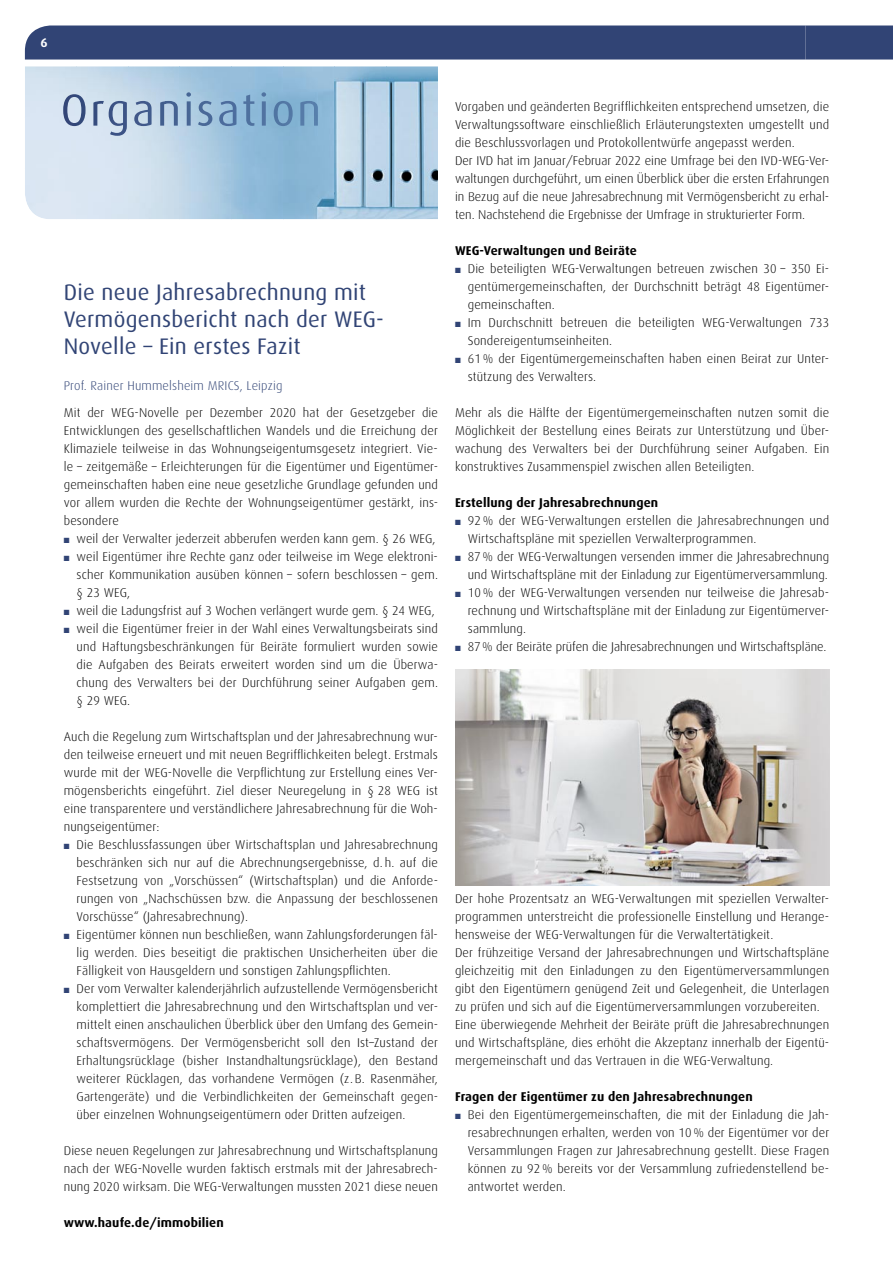
<style>
.page{position:relative;width:893px;height:1263px;background:#fff}
.page>*{position:absolute;margin:0;border:0;box-sizing:border-box;transform-origin:0 0}
.t1{font:22.5px/27px "Dax";letter-spacing:.01em;color:#314475}
.t2{font:300 12.75px/18px "Dax";letter-spacing:.01em;color:#000}
.t3{font:700 12.75px "Dax";letter-spacing:.01em;color:#000}
.t4{font:300 12.75px "Dax";letter-spacing:.01em;color:#314475}
.t5{font:700 12.75px "Dax";color:#fff}
.t6{font:7.5px "Zapf Dingbats";color:#314475}
</style>
<div class="page">
<div style="left:25px;top:26px;width:868px;height:34px;background:#314475"></div>
<img style="left:25px;top:66px;width:413px;height:153px">
<img style="left:63px;top:92px;width:255px;height:44px">
<img style="left:455px;top:669px;width:374px;height:216px">
<p class="t5" style="left:40px;top:35px;width:9px">6</p>
<h1 class="t1" style="left:64px;top:279px;width:322px">Die neue Jahresabrechnung mit<br>Vermögensbericht nach der WEG-<br>Novelle – Ein erstes Fazit</h1>
<p class="t4" style="left:64px;top:379px;width:220px">Prof. Rainer Hummelsheim MRICS, Leipzig</p>
<p class="t2" style="left:64px;top:404px;width:376px;text-align:justify">Mit der WEG-Novelle per Dezember 2020 hat der Gesetzgeber die Entwicklungen des gesellschaftlichen Wandels und die Erreichung der Klimaziele teilweise in das Wohnungseigentumsgesetz integriert. Vie&shy;le – zeitgemäße – Erleichterungen für die Eigentümer und Eigentümer&shy;gemeinschaften haben eine neue gesetzliche Grundlage gefunden und vor allem wurden die Rechte der Wohnungseigentümer gestärkt, ins&shy;besondere</p>
<p class="t2" style="left:77px;top:530px;width:363px">weil der Verwalter jederzeit abberufen werden kann gem. § 26 WEG, weil Eigentümer ihre Rechte ganz oder teilweise im Wege elektroni&shy;scher Kommunikation ausüben können – sofern beschlossen – gem. § 23 WEG,<br>weil die Ladungsfrist auf 3 Wochen verlängert wurde gem. § 24 WEG, weil die Eigentümer freier in der Wahl eines Verwaltungsbeirats sind und Haftungsbeschränkungen für Beiräte formuliert wurden sowie die Aufgaben des Beirats erweitert worden sind um die Überwa&shy;chung des Verwalters bei der Durchführung seiner Aufgaben gem. § 29 WEG.</p>
<p class="t2" style="left:64px;top:728px;width:376px;text-align:justify">Auch die Regelung zum Wirtschaftsplan und der Jahresabrechnung wur&shy;den teilweise erneuert und mit neuen Begrifflichkeiten belegt. Erstmals wurde mit der WEG-Novelle die Verpflichtung zur Erstellung eines Ver&shy;mögensberichts eingeführt. Ziel dieser Neuregelung in § 28 WEG ist eine transparentere und verständlichere Jahresabrechnung für die Woh&shy;nungseigentümer:</p>
<p class="t2" style="left:77px;top:836px;width:363px">Die Beschlussfassungen über Wirtschaftsplan und Jahresabrechnung beschränken sich nur auf die Abrechnungsergebnisse, d. h. auf die Festsetzung von „Vorschüssen“ (Wirtschaftsplan) und die Anforde&shy;rungen von „Nachschüssen bzw. die Anpassung der beschlossenen Vorschüsse“ (Jahresabrechnung).<br>Eigentümer können nun beschließen, wann Zahlungsforderungen fäl&shy;lig werden. Dies beseitigt die praktischen Unsicherheiten über die Fälligkeit von Hausgeldern und sonstigen Zahlungspflichten.<br>Der vom Verwalter kalenderjährlich aufzustellende Vermögensbericht komplettiert die Jahresabrechnung und den Wirtschaftsplan und ver&shy;mittelt einen anschaulichen Überblick über den Umfang des Gemein&shy;schaftsvermögens. Der Vermögensbericht soll den Ist–Zustand der Erhaltungsrücklage (bisher Instandhaltungsrücklage), den Bestand weiterer Rücklagen, das vorhandene Vermögen (z. B. Rasenmäher, Gartengeräte) und die Verbindlichkeiten der Gemeinschaft gegen&shy;über einzelnen Wohnungseigentümern oder Dritten aufzeigen.</p>
<p class="t2" style="left:64px;top:1142px;width:376px;text-align:justify">Diese neuen Regelungen zur Jahresabrechnung und Wirtschaftsplanung nach der WEG-Novelle wurden faktisch erstmals mit der Jahresabrech&shy;nung 2020 wirksam. Die WEG-Verwaltungen mussten 2021 diese neuen</p>
<p class="t6" style="left:64px;top:537px;width:7px">■</p>
<p class="t6" style="left:64px;top:555px;width:7px">■</p>
<p class="t6" style="left:64px;top:609px;width:7px">■</p>
<p class="t6" style="left:64px;top:627px;width:7px">■</p>
<p class="t6" style="left:64px;top:843px;width:7px">■</p>
<p class="t6" style="left:64px;top:933px;width:7px">■</p>
<p class="t6" style="left:64px;top:987px;width:7px">■</p>
<p class="t3" style="left:64px;top:1216px;width:162px">www.haufe.de/immobilien</p>
<p class="t2" style="left:455px;top:98px;width:376px">Vorgaben und geänderten Begrifflichkeiten entsprechend umsetzen, die Verwaltungssoftware einschließlich Erläuterungstexten umgestellt und die Beschlussvorlagen und Protokollentwürfe angepasst werden.<br>Der IVD hat im Januar/Februar 2022 eine Umfrage bei den IVD-WEG-Ver&shy;waltungen durchgeführt, um einen Überblick über die ersten Erfahrungen in Bezug auf die neue Jahresabrechnung mit Vermögensbericht zu erhal&shy;ten. Nachstehend die Ergebnisse der Umfrage in strukturierter Form.</p>
<p class="t3" style="left:455px;top:244px;width:183px">WEG-Verwaltungen und Beiräte</p>
<p class="t2" style="left:468px;top:260px;width:363px">Die beteiligten WEG-Verwaltungen betreuen zwischen 30 – 350 Ei&shy;gentümergemeinschaften, der Durchschnitt beträgt 48 Eigentümer&shy;gemeinschaften.<br>Im Durchschnitt betreuen die beteiligten WEG-Verwaltungen 733<br>Sondereigentumseinheiten.<br>61 % der Eigentümergemeinschaften haben einen Beirat zur Unter&shy;stützung des Verwalters.</p>
<p class="t2" style="left:455px;top:404px;width:376px;text-align:justify">Mehr als die Hälfte der Eigentümergemeinschaften nutzen somit die Möglichkeit der Bestellung eines Beirats zur Unterstützung und Über&shy;wachung des Verwalters bei der Durchführung seiner Aufgaben. Ein konstruktives Zusammenspiel zwischen allen Beteiligten.</p>
<p class="t3" style="left:455px;top:496px;width:205px">Erstellung der Jahresabrechnungen</p>
<p class="t2" style="left:468px;top:512px;width:363px">92 % der WEG-Verwaltungen erstellen die Jahresabrechnungen und Wirtschaftspläne mit speziellen Verwalterprogrammen.<br>87 % der WEG-Verwaltungen versenden immer die Jahresabrechnung und Wirtschaftspläne mit der Einladung zur Eigentümerversammlung.<br>10 % der WEG-Verwaltungen versenden nur teilweise die Jahresab&shy;rechnung und Wirtschaftspläne mit der Einladung zur Eigentümerver&shy;sammlung.<br>87 % der Beiräte prüfen die Jahresabrechnungen und Wirtschaftspläne.</p>
<p class="t6" style="left:455px;top:267px;width:7px">■</p>
<p class="t6" style="left:455px;top:321px;width:7px">■</p>
<p class="t6" style="left:455px;top:357px;width:7px">■</p>
<p class="t6" style="left:455px;top:519px;width:7px">■</p>
<p class="t6" style="left:455px;top:555px;width:7px">■</p>
<p class="t6" style="left:455px;top:591px;width:7px">■</p>
<p class="t6" style="left:455px;top:645px;width:7px">■</p>
<p class="t2" style="left:455px;top:890px;width:376px">Der hohe Prozentsatz an WEG-Verwaltungen mit speziellen Verwalter&shy;programmen unterstreicht die professionelle Einstellung und Herange&shy;hensweise der WEG-Verwaltungen für die Verwaltertätigkeit.<br>Der frühzeitige Versand der Jahresabrechnungen und Wirtschaftspläne gleichzeitig mit den Einladungen zu den Eigentümerversammlungen gibt den Eigentümern genügend Zeit und Gelegenheit, die Unterlagen zu prüfen und sich auf die Eigentümerversammlungen vorzubereiten.<br>Eine überwiegende Mehrheit der Beiräte prüft die Jahresabrechnungen und Wirtschaftspläne, dies erhöht die Akzeptanz innerhalb der Eigentü&shy;mergemeinschaft und das Vertrauen in die WEG-Verwaltung.</p>
<p class="t3" style="left:455px;top:1090px;width:299px">Fragen der Eigentümer zu den Jahresabrechnungen</p>
<p class="t2" style="left:468px;top:1106px;width:363px;text-align:justify">Bei den Eigentümergemeinschaften, die mit der Einladung die Jah&shy;resabrechnungen erhalten, werden von 10 % der Eigentümer vor der Versammlungen Fragen zur Jahresabrechnung gestellt. Diese Fragen können zu 92 % bereits vor der Versammlung zufriedenstellend be&shy;antwortet werden.</p>
<p class="t6" style="left:455px;top:1113px;width:7px">■</p>
</div>
